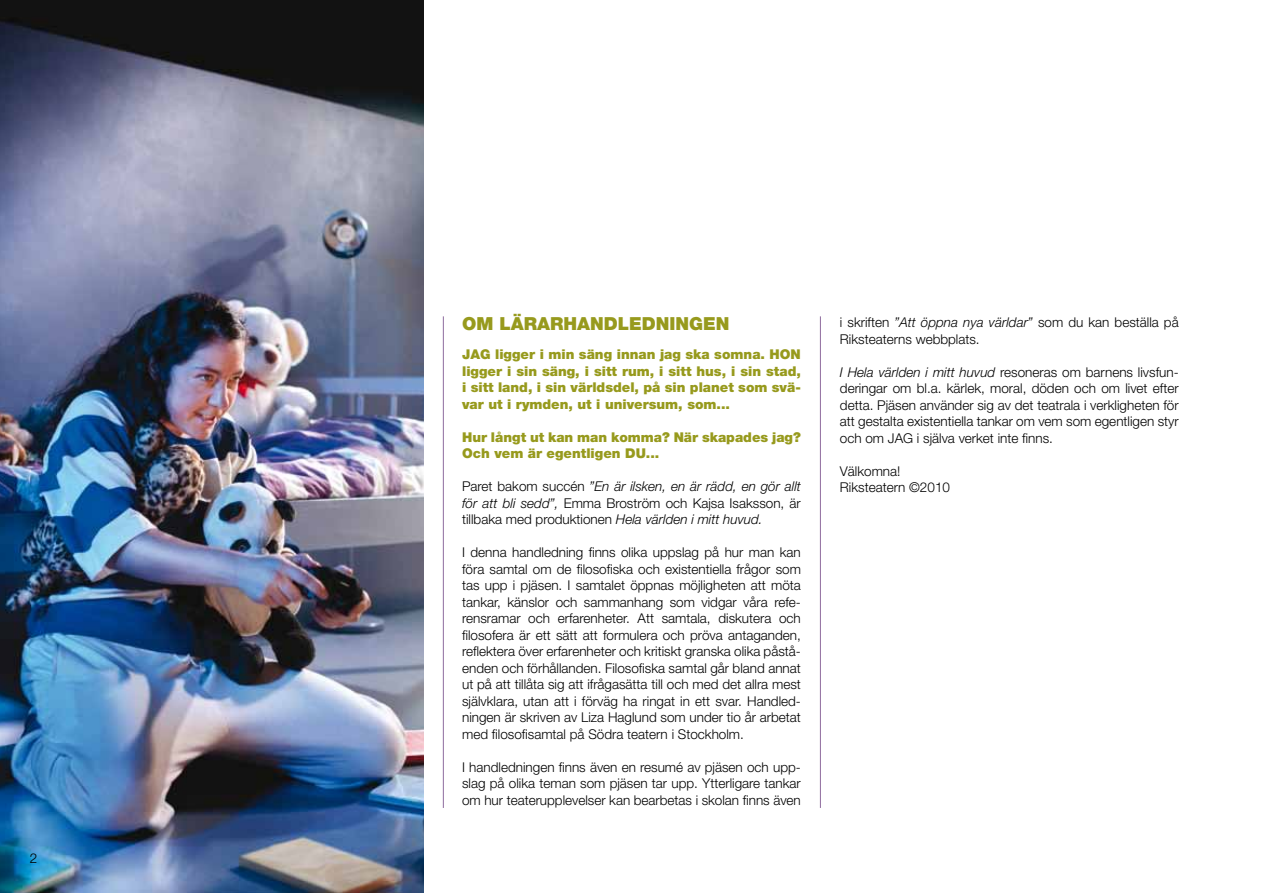
<style>
.page{position:relative;width:1263px;height:893px;background:#fff}
.page>*{position:absolute;margin:0;border:0;box-sizing:border-box;transform-origin:0 0}
.t1{font:900 18px "Helvetica Neue";color:#979a1d}
.t2{font:300 13.5px/16.5px "Helvetica Neue";color:#000;text-align:justify}
.t3{font:900 13.5px/16.5px "Helvetica Neue";color:#979a1d;text-align:justify}
.s1{font-style:italic}
</style>
<div class="page">
<hr style="left:820px;top:316px;width:1px;height:492px;background:#8e6b9e">
<hr style="left:443px;top:316px;width:1px;height:492px;background:#8e6b9e">
<img style="left:0;top:0;width:424px;height:893px">
<p class="t2" style="left:30px;top:850px;width:9px">2</p>
<h1 class="t1" style="left:462px;top:313px;width:63px">Om Lärarhandlednin</h1>
<h1 class="t1" style="left:689px;top:313px;width:28px">gen</h1>
<p class="t3" style="left:462px;top:346px;width:340px">JAG ligger i min säng innan jag ska somna. HON ligger i sin säng, i sitt rum, i sitt hus, i sin stad, i sitt land, i sin världsdel, på sin planet som svä&shy;var ut i rymden, ut i universum, som...</p>
<p class="t3" style="left:462px;top:429px;width:340px">Hur långt ut kan man komma? När skapades jag?<br>Och vem är egentligen DU...</p>
<p class="t2" style="left:462px;top:478px;width:340px">Paret bakom succén <span class="s1">”En är ilsken, en är rädd, en gör allt för att bli sedd”,</span> Emma Broström och Kajsa Isaksson, är tillbaka med produktionen <span class="s1">Hela världen i mitt huvud.</span></p>
<p class="t2" style="left:462px;top:544px;width:340px">I denna handledning finns olika uppslag på hur man kan föra samtal om de filosofiska och existentiella frågor som tas upp i pjäsen. I samtalet öppnas möjligheten att möta tankar, känslor och sammanhang som vidgar våra refe&shy;rensramar och erfarenheter. Att samtala, diskutera och filosofera är ett sätt att formulera och pröva antaganden, reflektera över erfarenheter och kritiskt granska olika påstå&shy;enden och förhållanden. Filosofiska samtal går bland annat ut på att tillåta sig att ifrågasätta till och med det allra mest självklara, utan att i förväg ha ringat in ett svar. Handled&shy;ningen är skriven av Liza Haglund som under tio år arbetat med filosofisamtal på Södra teatern i Stockholm.</p>
<p class="t2" style="left:462px;top:758px;width:340px">I handledningen finns även en resumé av pjäsen och upp&shy;slag på olika teman som pjäsen tar upp. Ytterligare tankar om hur teaterupplevelser kan bearbetas i skolan finns även</p>
<p class="t2" style="left:840px;top:314px;width:340px">i skriften <span class="s1">”Att öppna nya världar”</span> som du kan beställa på<br>Riksteaterns webbplats.</p>
<p class="t2" style="left:840px;top:363px;width:340px"><span class="s1">I Hela världen i mitt huvud</span> resoneras om barnens livsfun&shy;deringar om bl.a. kärlek, moral, döden och om livet efter detta. Pjäsen använder sig av det teatrala i verkligheten för att gestalta existentiella tankar om vem som egentligen styr och om JAG i själva verket inte finns.</p>
<p class="t2" style="left:840px;top:462px;width:112px">Välkomna!<br>Riksteatern ©2010</p>
</div>
